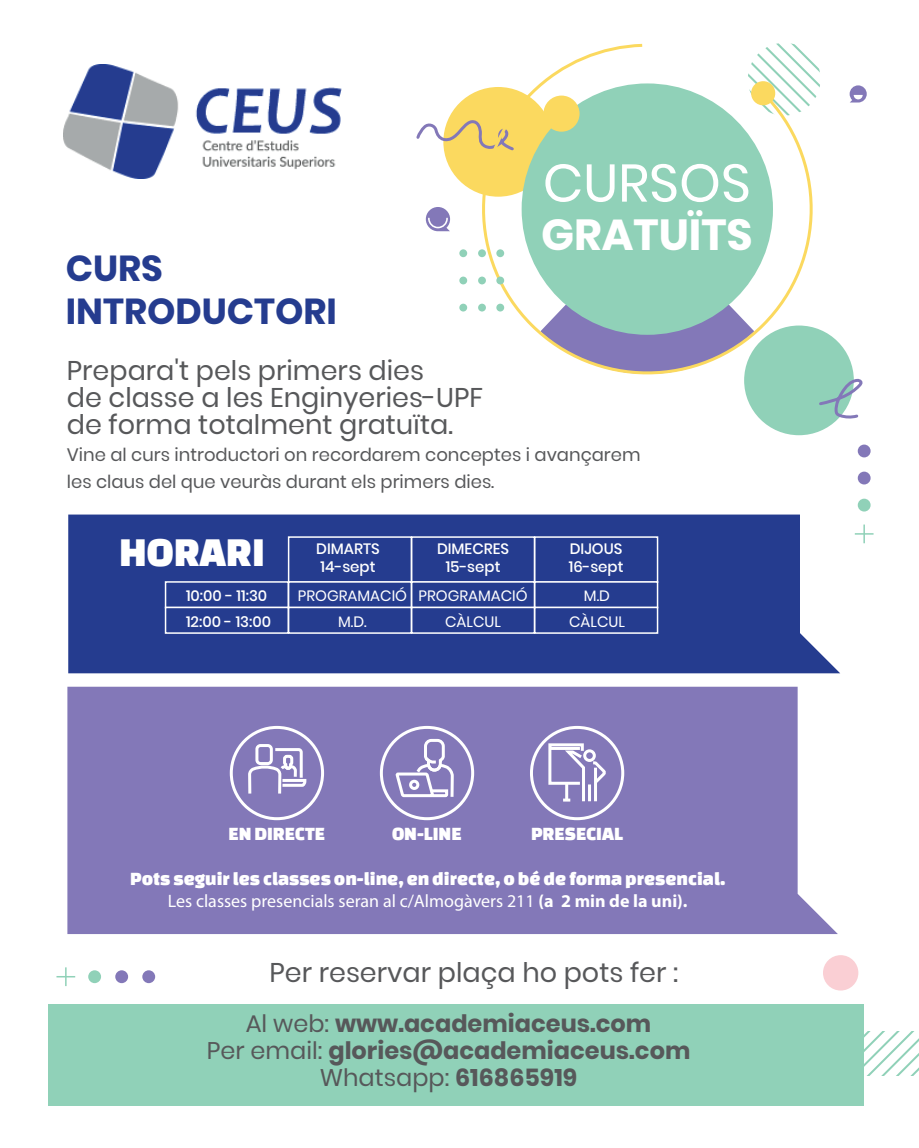
<style>
.page{position:relative;width:919px;height:1148px;background:#fff}
.page>*{position:absolute;margin:0;border:0;box-sizing:border-box;transform-origin:0 0}
.t1{font:52.95px "Poppins";color:#fff}
.t2{font:700 43.35px "Poppins";color:#fff}
.t3{font:42.6px "Changa One";color:#fff}
.t4{font:700 36px/43.2px "Poppins";color:#253c8f}
.t5{font:27px/27px "Poppins";color:#57585a}
.t6{font:700 24px/27px "Poppins";color:#57585a;text-align:center}
.t7{font:19.5px "Changa One";color:#fff}
.t8{font:18px/27px "Poppins";color:#57585a}
.t9{font:18px "Myriad Pro";color:#fff}
.t10{font:500 15px/18px "Poppins";color:#fff}
.t11{font:15px/25.5px "Poppins";color:#fff;text-align:center}
.s1{font-weight:700}
.s2{font-weight:400}
</style>
<div class="page">
<div style="left:443px;top:87px;width:110px;height:110px;background:#fbd95f;border-radius:50%"></div>
<svg style="left:416px;top:117px;width:47px;height:36px"></svg>
<div style="left:48px;top:1003px;width:815px;height:102px;background:#90d1b8"></div>
<svg style="left:863px;top:1031px;width:55px;height:44px"></svg>
<div style="left:822px;top:955px;width:36px;height:35px;background:#facfd4;border-radius:50%"></div>
<svg style="left:68px;top:514px;width:772px;height:159px;background:#354a97"></svg>
<div style="left:142px;top:970px;width:13px;height:13px;background:#8378b8;border-radius:50%"></div>
<div style="left:115px;top:970px;width:13px;height:13px;background:#8378b8;border-radius:50%"></div>
<div style="left:88px;top:970px;width:13px;height:13px;background:#90d1b8;border-radius:50%"></div>
<svg style="left:56px;top:967px;width:19px;height:18px"></svg>
<svg style="left:426px;top:207px;width:24px;height:24px"></svg>
<div style="left:744px;top:325px;width:109px;height:110px;background:#90d1b8;border-radius:50%"></div>
<svg style="left:816px;top:378px;width:57px;height:189px"></svg>
<img style="left:64px;top:64px;width:277px;height:115px">
<div style="left:288px;top:536px;width:124px;height:46px;background:#253c8f;border:2px solid #fff"></div>
<div style="left:411px;top:536px;width:124px;height:46px;background:#253c8f;border:2px solid #fff"></div>
<div style="left:534px;top:536px;width:124px;height:46px;background:#253c8f;border:2px solid #fff"></div>
<div style="left:165px;top:581px;width:124px;height:27px;background:#253c8f;border:2px solid #fff"></div>
<div style="left:288px;top:581px;width:124px;height:27px;background:#253c8f;border:2px solid #fff"></div>
<div style="left:411px;top:581px;width:124px;height:27px;background:#253c8f;border:2px solid #fff"></div>
<div style="left:534px;top:581px;width:124px;height:27px;background:#253c8f;border:2px solid #fff"></div>
<div style="left:165px;top:606px;width:124px;height:27px;background:#253c8f;border:2px solid #fff"></div>
<div style="left:288px;top:606px;width:124px;height:27px;background:#253c8f;border:2px solid #fff"></div>
<div style="left:411px;top:606px;width:124px;height:27px;background:#253c8f;border:2px solid #fff"></div>
<div style="left:534px;top:606px;width:124px;height:27px;background:#253c8f;border:2px solid #fff"></div>
<svg style="left:463px;top:43px;width:364px;height:350px"></svg>
<svg style="left:744px;top:43px;width:123px;height:115px"></svg>
<div style="left:496px;top:249px;width:8px;height:8px;background:#90d1b8;border-radius:50%"></div>
<div style="left:496px;top:276px;width:8px;height:8px;background:#90d1b8;border-radius:50%"></div>
<div style="left:496px;top:303px;width:8px;height:8px;background:#90d1b8;border-radius:50%"></div>
<div style="left:478px;top:249px;width:8px;height:8px;background:#90d1b8;border-radius:50%"></div>
<div style="left:478px;top:276px;width:8px;height:8px;background:#90d1b8;border-radius:50%"></div>
<div style="left:478px;top:303px;width:8px;height:8px;background:#90d1b8;border-radius:50%"></div>
<div style="left:459px;top:249px;width:8px;height:8px;background:#90d1b8;border-radius:50%"></div>
<div style="left:459px;top:276px;width:8px;height:8px;background:#90d1b8;border-radius:50%"></div>
<div style="left:459px;top:303px;width:8px;height:8px;background:#90d1b8;border-radius:50%"></div>
<div style="left:521px;top:83px;width:252px;height:252px;background:#90d1b8;border-radius:50%"></div>
<div style="left:543px;top:96px;width:36px;height:36px;background:#fbd95f;border-radius:50%"></div>
<div style="left:67px;top:686px;width:770px;height:247px;background:#8378b8"></div>
<div style="left:230px;top:725px;width:94px;height:95px;border:3px solid #fff;border-radius:50%"></div>
<div style="left:380px;top:725px;width:94px;height:95px;border:3px solid #fff;border-radius:50%"></div>
<svg style="left:547px;top:741px;width:61px;height:63px"></svg>
<hr style="left:550px;top:746px;width:30px;height:3px;background:#fff">
<div style="left:530px;top:725px;width:94px;height:95px;border:3px solid #fff;border-radius:50%"></div>
<svg style="left:246px;top:746px;width:62px;height:50px"></svg>
<div style="left:255px;top:744px;width:18px;height:21px;border:3px solid #fff;border-radius:4px"></div>
<svg style="left:393px;top:514px;width:62px;height:285px"></svg>
<h1 class="t1" style="left:543px;top:152px;width:210px">CURSOS</h1>
<h2 class="t2" style="left:541px;top:210px;width:213px">GRATUÏTS</h2>
<h3 class="t4" style="left:66px;top:247px;width:272px">CURS<br>INTRODUCTORI</h3>
<p class="t5" style="left:67px;top:357px;width:418px">Prepara't pels primers dies<br>de classe a les Enginyeries-UPF de forma totalment gratuïta.</p>
<p class="t8" style="left:67px;top:441px;width:575px">Vine al curs introductori on recordarem conceptes i avançarem les claus del que veuràs durant els primers dies.</p>
<h3 class="t3" style="left:119px;top:528px;width:147px">HORARI</h3>
<p class="t10" style="left:316px;top:540px;width:65px">DIMARTS<br>14-sept</p>
<p class="t10" style="left:437px;top:540px;width:74px;text-align:center">DIMECRES<br>15-sept</p>
<p class="t10" style="left:568px;top:540px;width:56px">DIJOUS<br>16-sept</p>
<p class="t10" style="left:186px;top:583px;width:87px;line-height:25.5px">10:00 - 11:30<br>12:00 - 13:00</p>
<p class="t11" style="left:298px;top:583px;width:111px">PROGRAMACIÓ<br>M.D.</p>
<p class="t11" style="left:418px;top:583px;width:111px">PROGRAMACIÓ<br>CÀLCUL</p>
<p class="t11" style="left:569px;top:583px;width:57px">M.D<br>CÀLCUL</p>
<p class="t7" style="left:228px;top:822px;width:98px">EN DIRECTE</p>
<p class="t7" style="left:392px;top:822px;width:71px">ON-LINE</p>
<p class="t7" style="left:531px;top:822px;width:93px">PRESECIAL</p>
<p class="t7" style="left:130px;top:868px;width:596px">Pots seguir les classes on-line, en directe, o bé de forma presencial.</p>
<p class="t9" style="left:168px;top:889px;width:521px">Les classes presencials seran al c/Almogàvers 211 <span class="s1">(a 2 min de la uni).</span></p>
<p class="t5" style="left:269px;top:959px;width:410px">Per reservar plaça ho pots fer :</p>
<p class="t6" style="left:207px;top:1010px;width:485px"><span class="s2">Al web:</span> www.academiaceus.com<br><span class="s2">Per email:</span> glories@academiaceus.com<br><span class="s2">Whatsapp:</span> 616865919</p>
</div>
